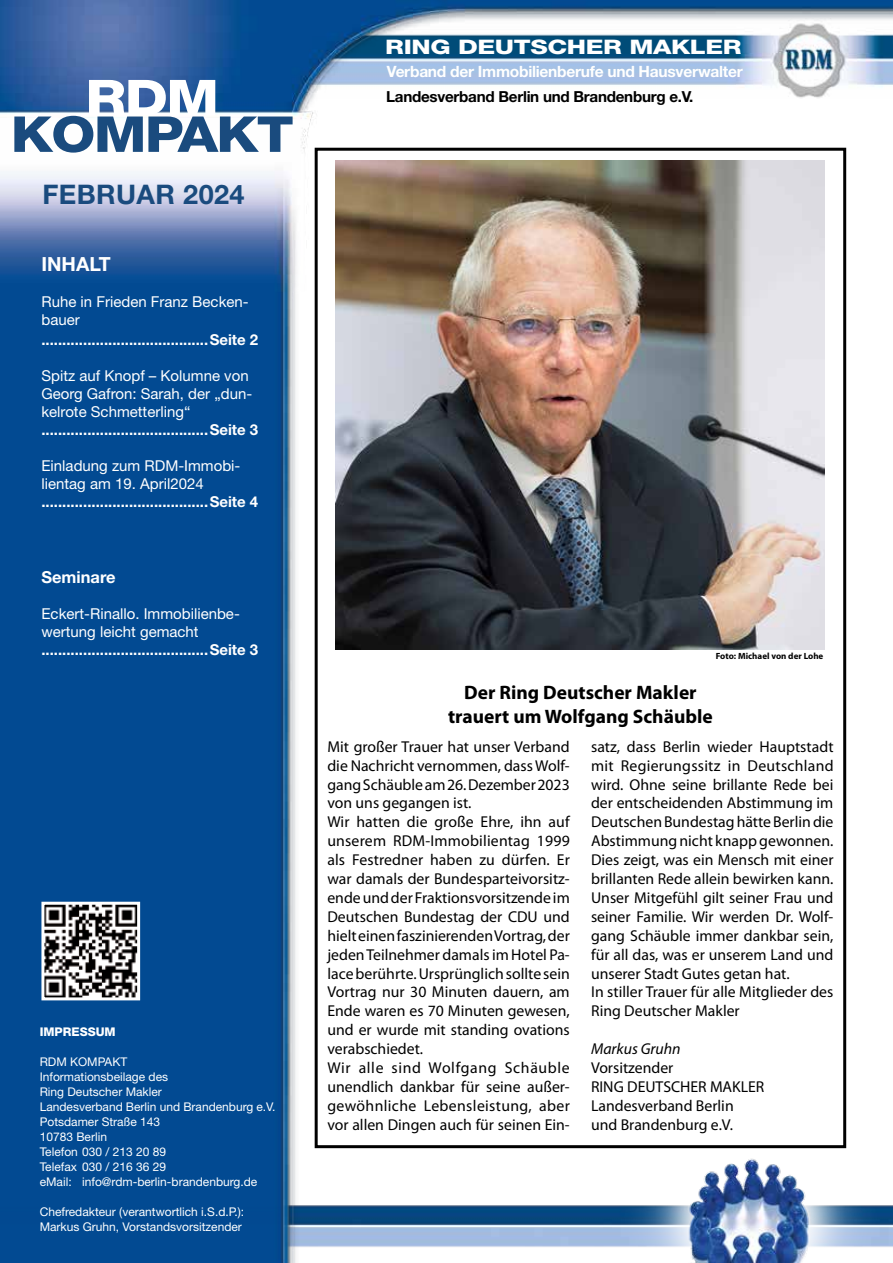
<style>
.page{position:relative;width:893px;height:1263px;background:#fff}
.page>*{position:absolute;margin:0;border:0;box-sizing:border-box;transform-origin:0 0}
.t1{font:800 49.5px "Helvetica Neue LT Std";letter-spacing:-.03em;color:#1a4b7e;scale:1.15 1}
.t2{font:800 49.5px "Helvetica Neue LT Std";color:#fff;scale:1.15 1}
.t3{font:700 27px "Helvetica Neue LT Std";letter-spacing:.015em;color:#1a4b7e}
.t4{font:800 20.1px "Helvetica Neue LT Std";letter-spacing:-.015em;color:#fff;scale:1.3 1}
.t5{font:700 19.5px/23.4px "Myriad Pro";color:#000;text-align:center}
.t6{font:700 19.5px "Helvetica Neue LT Std";color:#fff}
.t7{font:700 16.5px "Helvetica Neue LT Std";color:#fff}
.t8{font:15.75px/18.9px "Myriad Pro";color:#000}
.t9{font:italic 15.75px "Myriad Pro";color:#000}
.t10{font:700 15.6px "Helvetica Neue LT Std";letter-spacing:-.02em;color:#fff}
.t11{font:700 15.15px "Helvetica Neue LT Std";letter-spacing:-.02em;color:#000}
.t12{font:15px/18px "Helvetica Neue LT Std";color:#fff}
.t13{font:700 15px "Helvetica Neue LT Std";color:#fff}
.t14{font:12px/15px "Helvetica Neue LT Std";color:#fff}
.t15{font:800 12px "Helvetica Neue LT Std";color:#fff}
.t16{font:700 9px "Myriad Pro";color:#000}
</style>
<div class="page">
<img style="left:0;top:0;width:893px;height:1263px">
<img style="left:45px;top:906px;width:91px;height:90px">
<div style="left:41px;top:902px;width:99px;height:98px;border:3px solid #fff"></div>
<img style="left:336px;top:161px;width:489px;height:489px">
<div style="left:315px;top:148px;width:531px;height:1000px;border:3px solid #000"></div>
<h1 class="t2" style="left:85px;top:68px;width:118px">RDM</h1>
<h1 class="t1" style="left:11px;top:105px;width:247px">KOMPAKT</h1>
<h2 class="t3" style="left:42px;top:178px;width:204px">FEBRUAR 2024</h2>
<p class="t6" style="left:41px;top:252px;width:71px">INHALT</p>
<p class="t12" style="left:41px;top:293px;width:209px">Ruhe in Frieden Franz Becken&shy;bauer</p>
<p class="t13" style="left:41px;top:330px;width:218px">........................................Seite 2</p>
<p class="t12" style="left:41px;top:366px;width:212px">Spitz auf Knopf – Kolumne von<br>Georg Gafron: Sarah, der „dun&shy;kelrote Schmetterling“</p>
<p class="t13" style="left:41px;top:420px;width:218px">........................................Seite 3</p>
<p class="t12" style="left:41px;top:456px;width:200px">Einladung zum RDM-Immobi&shy;lientag am 19. April2024</p>
<p class="t13" style="left:41px;top:492px;width:218px">........................................Seite 4</p>
<p class="t7" style="left:41px;top:566px;width:76px">Seminare</p>
<p class="t12" style="left:41px;top:604px;width:200px">Eckert-Rinallo. Immobilienbe&shy;wertung leicht gemacht</p>
<p class="t13" style="left:41px;top:640px;width:218px">........................................Seite 3</p>
<p class="t15" style="left:40px;top:1025px;width:78px">IMPRESSUM</p>
<p class="t14" style="left:40px;top:1054px;width:237px">RDM KOMPAKT<br>Informationsbeilage des<br>Ring Deutscher Makler<br>Landesverband Berlin und Brandenburg e.V.<br>Potsdamer Straße 143<br>10783 Berlin<br>Telefon 030 / 213 20 89<br>Telefax 030 / 216 36 29<br>eMail: info@rdm-berlin-brandenburg.de</p>
<p class="t14" style="left:40px;top:1204px;width:206px">Chefredakteur (verantwortlich i.S.d.P.):<br>Markus Gruhn, Vorstandsvorsitzender</p>
<p class="t4" style="left:385px;top:35px;width:276px">RING DEUTSCHER MAKLER</p>
<p class="t10" style="left:387px;top:62px;width:357px">Verband der Immobilienberufe und Hausverwalter</p>
<p class="t11" style="left:386px;top:87px;width:309px">Landesverband Berlin und Brandenburg e.V.</p>
<p class="t16" style="left:716px;top:650px;width:109px">Foto: Michael von der Lohe</p>
<p class="t5" style="left:448px;top:680px;width:266px">Der Ring Deutscher Makler trauert um Wolfgang Schäuble</p>
<p class="t8" style="left:591px;top:737px;width:244px">satz, dass Berlin wieder Hauptstadt mit Regierungssitz in Deutschland wird. Ohne seine brillante Rede bei der entscheidenden Abstimmung im Deutschen Bundestag hätte Berlin die Abstimmung nicht knapp gewonnen.<br>Dies zeigt, was ein Mensch mit einer brillanten Rede allein bewirken kann.<br>Unser Mitgefühl gilt seiner Frau und seiner Familie. Wir werden Dr. Wolf&shy;gang Schäuble immer dankbar sein, für all das, was er unserem Land und unserer Stadt Gutes getan hat.<br>In stiller Trauer für alle Mitglieder des Ring Deutscher Makler</p>
<p class="t9" style="left:591px;top:1039px;width:91px">Markus Gruhn</p>
<p class="t8" style="left:591px;top:1058px;width:175px">Vorsitzender<br>RING DEUTSCHER MAKLER<br>Landesverband Berlin<br>und Brandenburg e.V.</p>
<p class="t8" style="left:327px;top:737px;width:244px">Mit großer Trauer hat unser Verband die Nachricht vernommen, dass Wolf&shy;gang Schäuble am 26. Dezember 2023 von uns gegangen ist.<br>Wir hatten die große Ehre, ihn auf unserem RDM-Immobilientag 1999 als Festredner haben zu dürfen. Er war damals der Bundesparteivorsitz&shy;ende und der Fraktionsvorsitzende im Deutschen Bundestag der CDU und hielt einen faszinierenden Vortrag, der jeden Teilnehmer damals im Hotel Pa&shy;lace berührte. Ursprünglich sollte sein Vortrag nur 30 Minuten dauern, am Ende waren es 70 Minuten gewesen, und er wurde mit standing ovations verabschiedet.<br>Wir alle sind Wolfgang Schäuble unendlich dankbar für seine außer&shy;gewöhnliche Lebensleistung, aber vor allen Dingen auch für seinen Ein-</p>
</div>
